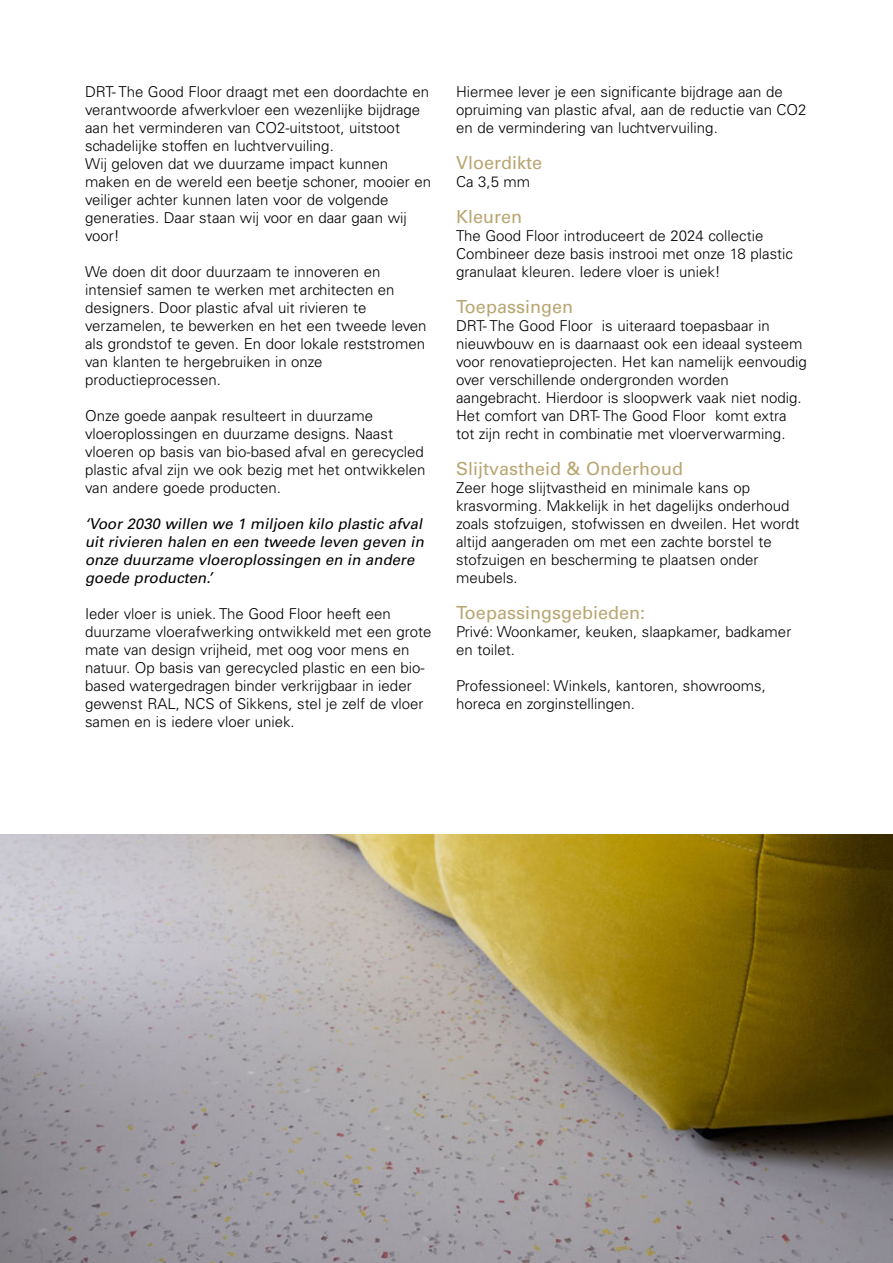
<style>
.page{position:relative;width:893px;height:1263px;background:#fff}
.page>*{position:absolute;margin:0;border:0;box-sizing:border-box;transform-origin:0 0}
.t1{font:18px "Univers LT Std";color:#b9a571}
.t2{font:300 15px/18px "Univers";color:#000}
.t3{font:italic 15px/18px "Univers";color:#000}
</style>
<div class="page">
<img style="left:0;top:835px;width:893px;height:428px">
<p class="t2" style="left:85px;top:82px;width:348px">DRT- The Good Floor draagt met een doordachte en verantwoorde afwerkvloer een wezenlijke bijdrage aan het verminderen van CO2-uitstoot, uitstoot schadelijke stoffen en luchtvervuiling.<br>Wij geloven dat we duurzame impact kunnen maken en de wereld een beetje schoner, mooier en veiliger achter kunnen laten voor de volgende generaties. Daar staan wij voor en daar gaan wij voor!</p>
<p class="t2" style="left:85px;top:262px;width:343px">We doen dit door duurzaam te innoveren en intensief samen te werken met architecten en designers. Door plastic afval uit rivieren te verzamelen, te bewerken en het een tweede leven als grondstof te geven. En door lokale reststromen van klanten te hergebruiken in onze productieprocessen.</p>
<p class="t2" style="left:85px;top:406px;width:342px">Onze goede aanpak resulteert in duurzame vloeroplossingen en duurzame designs. Naast vloeren op basis van bio-based afval en gerecycled plastic afval zijn we ook bezig met het ontwikkelen van andere goede producten.</p>
<p class="t3" style="left:85px;top:514px;width:343px">‘Voor 2030 willen we 1 miljoen kilo plastic afval uit rivieren halen en een tweede leven geven in onze duurzame vloeroplossingen en in andere goede producten.’</p>
<p class="t2" style="left:85px;top:604px;width:348px">Ieder vloer is uniek. The Good Floor heeft een duurzame vloerafwerking ontwikkeld met een grote mate van design vrijheid, met oog voor mens en natuur. Op basis van gerecycled plastic en een bio&shy;based watergedragen binder verkrijgbaar in ieder gewenst RAL, NCS of Sikkens, stel je zelf de vloer samen en is iedere vloer uniek.</p>
<p class="t2" style="left:456px;top:82px;width:352px">Hiermee lever je een significante bijdrage aan de opruiming van plastic afval, aan de reductie van CO2 en de vermindering van luchtvervuiling.</p>
<p class="t1" style="left:456px;top:151px;width:88px">Vloerdikte</p>
<p class="t2" style="left:456px;top:172px;width:76px">Ca 3,5 mm</p>
<p class="t1" style="left:456px;top:205px;width:68px">Kleuren</p>
<p class="t2" style="left:456px;top:226px;width:338px">The Good Floor introduceert de 2024 collectie<br>Combineer deze basis instrooi met onze 18 plastic granulaat kleuren. Iedere vloer is uniek!</p>
<p class="t1" style="left:456px;top:295px;width:118px">Toepassingen</p>
<p class="t2" style="left:456px;top:316px;width:352px">DRT- The Good Floor is uiteraard toepasbaar in nieuwbouw en is daarnaast ook een ideaal systeem voor renovatieprojecten. Het kan namelijk eenvoudig over verschillende ondergronden worden aangebracht. Hierdoor is sloopwerk vaak niet nodig.<br>Het comfort van DRT- The Good Floor komt extra tot zijn recht in combinatie met vloerverwarming.</p>
<p class="t1" style="left:456px;top:457px;width:229px">Slijtvastheid &amp; Onderhoud</p>
<p class="t2" style="left:456px;top:478px;width:345px">Zeer hoge slijtvastheid en minimale kans op krasvorming. Makkelijk in het dagelijks onderhoud zoals stofzuigen, stofwissen en dweilen. Het wordt altijd aangeraden om met een zachte borstel te stofzuigen en bescherming te plaatsen onder meubels.</p>
<p class="t1" style="left:456px;top:601px;width:190px">Toepassingsgebieden:</p>
<p class="t2" style="left:456px;top:622px;width:337px">Privé: Woonkamer, keuken, slaapkamer, badkamer en toilet.</p>
<p class="t2" style="left:456px;top:676px;width:311px">Professioneel: Winkels, kantoren, showrooms, horeca en zorginstellingen.</p>
</div>
